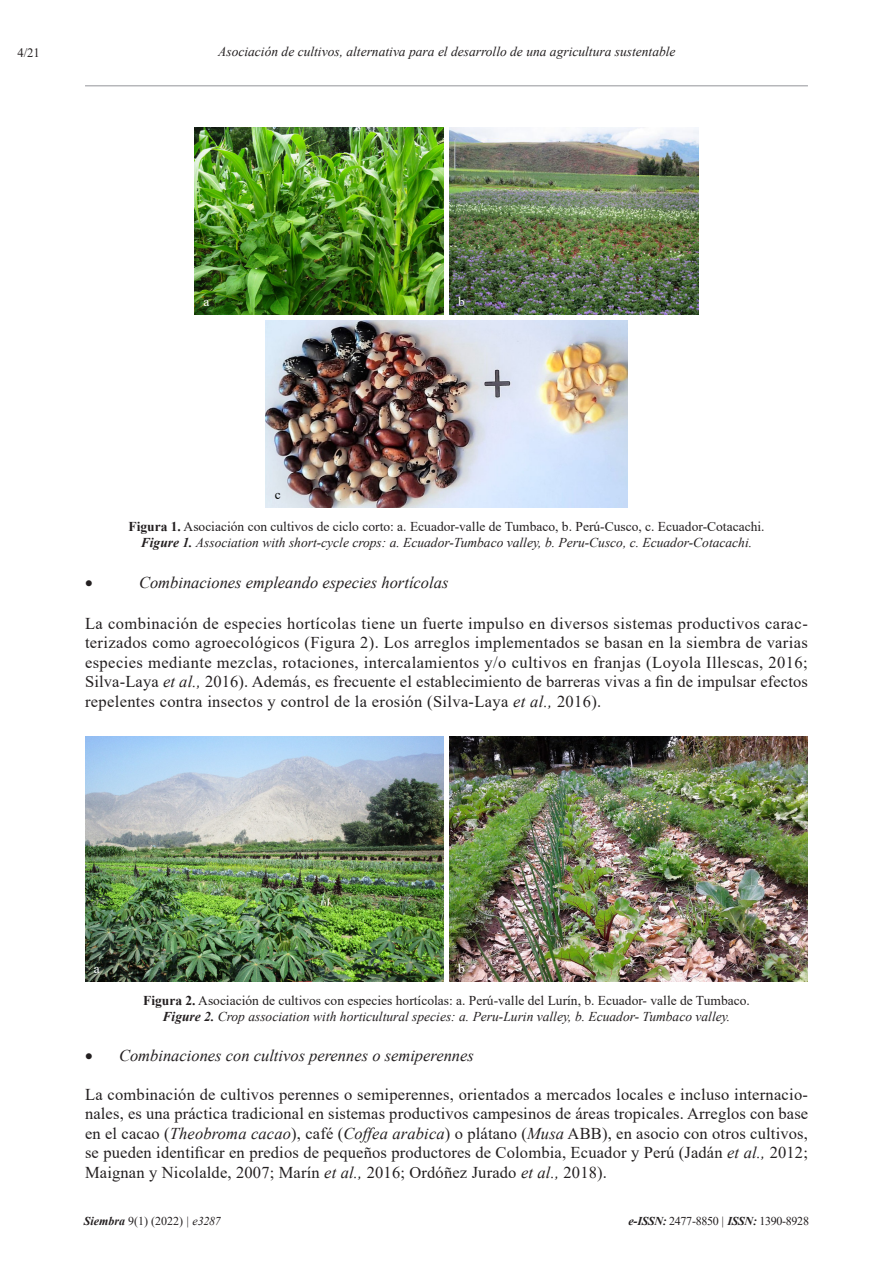
<style>
.page{position:relative;width:893px;height:1263px;background:#fff}
.page>*{position:absolute;margin:0;border:0;box-sizing:border-box;transform-origin:0 0}
.t1{font:16.5px/19.5px "Times New Roman";letter-spacing:.015em;color:#231f20;text-align:justify}
.t2{font:italic 16.5px "Times New Roman";color:#231f20}
.t3{font:16.5px "Symbol";color:#231f20}
.t4{font:italic 13.5px "Times New Roman";color:#231f20}
.t5{font:13.5px "Times New Roman";color:#231f20}
.t6{font:13.5px "Times New Roman";color:#fff}
.t7{font:13.5px "Times New Roman";color:#040503}
.t8{font:12.75px "Times New Roman";color:#231f20}
.t9{font:12px "Times New Roman";letter-spacing:-.025em;color:#231f20}
.s1{font-weight:700}
.s2{font-style:italic}
.s3{font-weight:700;font-style:italic}
</style>
<div class="page">
<hr style="left:85px;top:85px;width:723px;height:1px;background:#a5a6aa">
<img style="left:195px;top:128px;width:248px;height:186px">
<img style="left:450px;top:128px;width:248px;height:186px">
<img style="left:266px;top:320px;width:361px;height:187px">
<img style="left:85px;top:737px;width:358px;height:244px">
<img style="left:449px;top:737px;width:359px;height:244px">
<p class="t8" style="left:17px;top:44px;width:24px">4/21</p>
<p class="t4" style="left:218px;top:42px;width:459px">Asociación de cultivos, alternativa para el desarrollo de una agricultura sustentable</p>
<p class="t6" style="left:203px;top:292px;width:7px">a</p>
<p class="t6" style="left:458px;top:292px;width:8px">b</p>
<p class="t7" style="left:275px;top:484px;width:7px">c</p>
<p class="t5" style="left:128px;top:517px;width:638px"><span class="s1">Figura 1.</span> Asociación con cultivos de ciclo corto: a. Ecuador-valle de Tumbaco, b. Perú-Cusco, c. Ecuador-Cotacachi.</p>
<p class="t4" style="left:141px;top:533px;width:613px"><span class="s1">Figure 1.</span> Association with short-cycle crops: a. Ecuador-Tumbaco valley, b. Peru-Cusco, c. Ecuador-Cotacachi.</p>
<p class="t3" style="left:85px;top:571px;width:9px">•</p>
<p class="t2" style="left:139px;top:571px;width:311px">Combinaciones empleando especies hortícolas</p>
<p class="t1" style="left:85px;top:613px;width:724px">La combinación de especies hortícolas tiene un fuerte impulso en diversos sistemas productivos carac&shy;terizados como agroecológicos (Figura 2). Los arreglos implementados se basan en la siembra de varias especies mediante mezclas, rotaciones, intercalamientos y/o cultivos en franjas (Loyola Illescas, 2016; Silva-Laya <span class="s2">et al.,</span> 2016). Además, es frecuente el establecimiento de barreras vivas a fin de impulsar efectos repelentes contra insectos y control de la erosión (Silva-Laya <span class="s2">et al.,</span> 2016).</p>
<p class="t6" style="left:94px;top:959px;width:7px">a</p>
<p class="t6" style="left:458px;top:959px;width:8px">b</p>
<p class="t5" style="left:143px;top:991px;width:608px"><span class="s1">Figura 2.</span> Asociación de cultivos con especies hortícolas: a. Perú-valle del Lurín, b. Ecuador- valle de Tumbaco.</p>
<p class="t4" style="left:163px;top:1007px;width:569px"><span class="s1">Figure 2.</span> Crop association with horticultural species: a. Peru-Lurin valley, b. Ecuador- Tumbaco valley.</p>
<p class="t2" style="left:85px;top:1044px;width:390px">• Combinaciones con cultivos perennes o semiperennes</p>
<p class="t1" style="left:85px;top:1084px;width:725px">La combinación de cultivos perennes o semiperennes, orientados a mercados locales e incluso internacio&shy;nales, es una práctica tradicional en sistemas productivos campesinos de áreas tropicales. Arreglos con base en el cacao (<span class="s2">Theobroma cacao</span>), café (<span class="s2">Coffea arabica</span>) o plátano (<span class="s2">Musa</span> ABB), en asocio con otros cultivos, se pueden identificar en predios de pequeños productores de Colombia, Ecuador y Perú (Jadán <span class="s2">et al.,</span> 2012; Maignan y Nicolalde, 2007; Marín <span class="s2">et al.,</span> 2016; Ordóñez Jurado <span class="s2">et al.,</span> 2018).</p>
<p class="t9" style="left:84px;top:1212px;width:138px"><span class="s3">Siembra</span> 9(1) (2022) <span class="s2">| e3287</span></p>
<p class="t9" style="left:629px;top:1212px;width:182px"><span class="s3">e-ISSN:</span> 2477-8850 <span class="s2">|</span> <span class="s3">ISSN:</span> 1390-8928</p>
</div>
